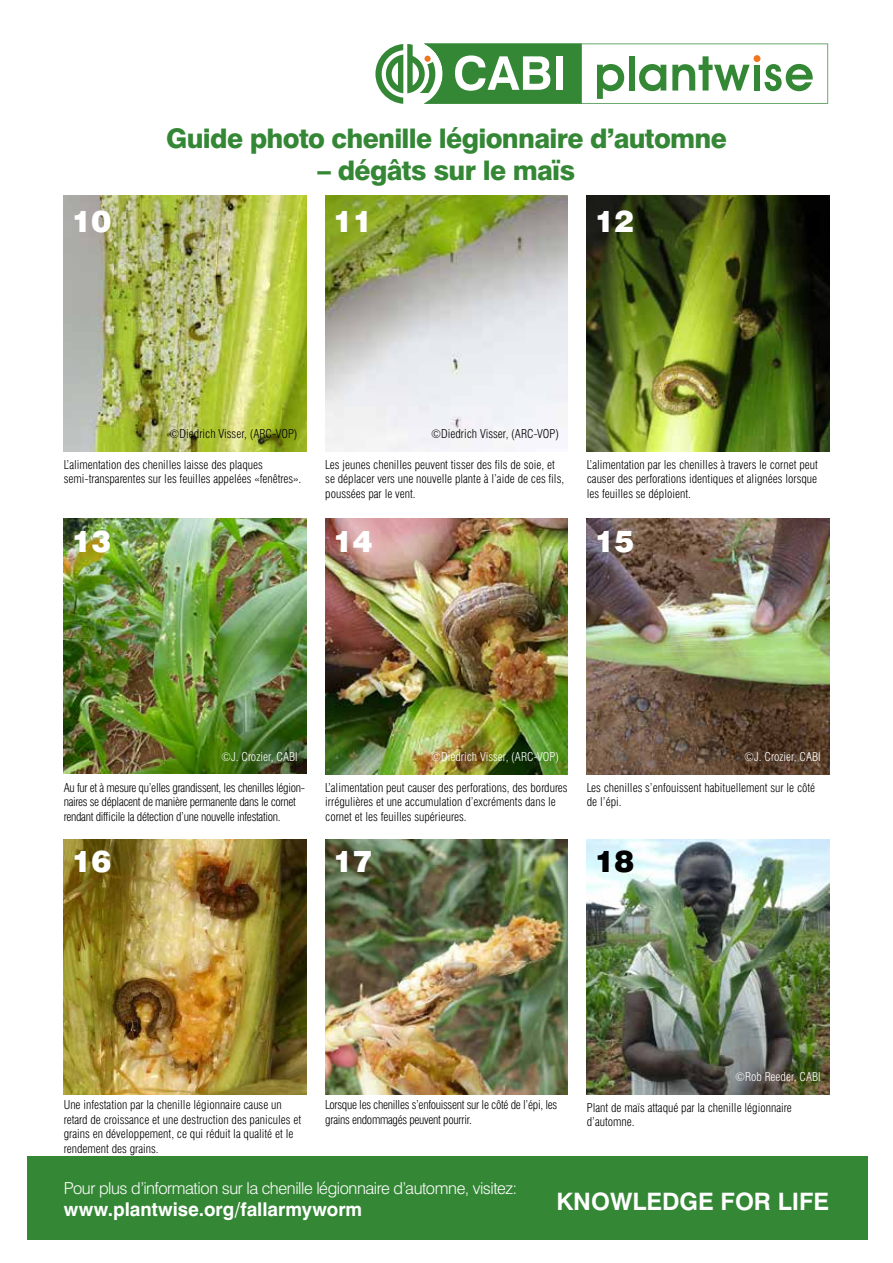
<style>
.page{position:relative;width:893px;height:1263px;background:#fff}
.page>*{position:absolute;margin:0;border:0;box-sizing:border-box;transform-origin:0 0}
.t1{font:900 30px "Swiss 721 BT";color:#fff}
.t2{font:900 30px "Swiss 721 BT";color:#000}
.t3{font:800 27px "Swiss 721 BT";letter-spacing:-.025em;color:#348735}
.t4{font:700 24px "Swiss 721 BT";color:#fff}
.t5{font:700 19.05px "Swiss 721 BT";color:#fff}
.t6{font:300 16.5px "Swiss 721 BT";letter-spacing:-.025em;color:#fff}
.t7{font:300 condensed 12px/14.4px "Swiss 721 BT";color:#000}
.t8{font:300 condensed 12px/14.4px "Swiss 721 BT";letter-spacing:-.025em;color:#000}
.t9{font:300 condensed 12px "Swiss 721 BT";color:#fff}
</style>
<div class="page">
<div style="left:27px;top:1157px;width:840px;height:83px;background:#348735"></div>
<svg style="left:375px;top:44px;width:453px;height:60px"></svg>
<div style="left:754px;top:55px;width:6px;height:7px;background:#ef7622;border-radius:50%"></div>
<img style="left:325px;top:196px;width:243px;height:255px">
<img style="left:587px;top:196px;width:242px;height:255px">
<img style="left:64px;top:519px;width:242px;height:255px">
<img style="left:325px;top:519px;width:243px;height:255px">
<img style="left:587px;top:519px;width:242px;height:255px">
<img style="left:64px;top:196px;width:242px;height:255px">
<img style="left:587px;top:839px;width:242px;height:255px">
<img style="left:325px;top:839px;width:243px;height:255px">
<img style="left:64px;top:839px;width:242px;height:255px">
<h1 class="t1" style="left:72px;top:203px;width:41px">10</h1>
<h2 class="t3" style="left:166px;top:122px;width:562px">Guide photo chenille légionnaire d’automne</h2>
<h2 class="t3" style="left:318px;top:154px;width:259px">– dégâts sur le maïs</h2>
<h1 class="t1" style="left:333px;top:203px;width:41px">11</h1>
<h1 class="t1" style="left:595px;top:203px;width:41px">12</h1>
<p class="t7" style="left:170px;top:426px;width:130px">©Diedrich Visser, (ARC-VOP)</p>
<p class="t7" style="left:431px;top:426px;width:130px">©Diedrich Visser, (ARC-VOP)</p>
<p class="t7" style="left:64px;top:457px;width:239px">L’alimentation des chenilles laisse des plaques semi-transparentes sur les feuilles appelées «fenêtres».</p>
<h1 class="t1" style="left:72px;top:523px;width:41px">13</h1>
<p class="t7" style="left:325px;top:457px;width:240px">Les jeunes chenilles peuvent tisser des fils de soie, et se déplacer vers une nouvelle plante à l’aide de ces fils, poussées par le vent.</p>
<h1 class="t1" style="left:333px;top:523px;width:41px">14</h1>
<p class="t7" style="left:587px;top:457px;width:233px;text-align:justify">L’alimentation par les chenilles à travers le cornet peut causer des perforations identiques et alignées lorsque les feuilles se déploient.</p>
<h1 class="t1" style="left:595px;top:523px;width:41px">15</h1>
<p class="t9" style="left:221px;top:749px;width:78px">©J. Crozier, CABI</p>
<p class="t9" style="left:431px;top:749px;width:130px">©Diedrich Visser, (ARC-VOP)</p>
<p class="t9" style="left:744px;top:749px;width:78px">©J. Crozier, CABI</p>
<p class="t8" style="left:64px;top:780px;width:243px">Au fur et à mesure qu’elles grandissent, les chenilles légion&shy;naires se déplacent de manière permanente dans le cornet rendant difficile la détection d’une nouvelle infestation.</p>
<p class="t7" style="left:325px;top:780px;width:244px">L’alimentation peut causer des perforations, des bordures irrégulières et une accumulation d’excréments dans le cornet et les feuilles supérieures.</p>
<p class="t7" style="left:587px;top:780px;width:230px">Les chenilles s’enfouissent habituellement sur le côté de l’épi.</p>
<h1 class="t1" style="left:72px;top:843px;width:41px">16</h1>
<h1 class="t1" style="left:333px;top:843px;width:41px">17</h1>
<h1 class="t2" style="left:595px;top:843px;width:41px">18</h1>
<p class="t7" style="left:64px;top:1098px;width:239px">Une infestation par la chenille légionnaire cause un retard de croissance et une destruction des panicules et grains en développement, ce qui réduit la qualité et le rendement des grains.</p>
<p class="t8" style="left:325px;top:1098px;width:233px">Lorsque les chenilles s’enfouissent sur le côté de l’épi, les grains endommagés peuvent pourrir.</p>
<p class="t9" style="left:735px;top:1069px;width:87px">©Rob Reeder, CABI</p>
<p class="t7" style="left:587px;top:1100px;width:206px">Plant de maïs attaqué par la chenille légionnaire d’automne.</p>
<h3 class="t6" style="left:64px;top:1178px;width:455px">Pour plus d’information sur la chenille légionnaire d’automne, visitez:</h3>
<h3 class="t5" style="left:64px;top:1198px;width:300px">www.plantwise.org/fallarmyworm</h3>
<h3 class="t4" style="left:556px;top:1187px;width:274px">KNOWLEDGE FOR LIFE</h3>
</div>
